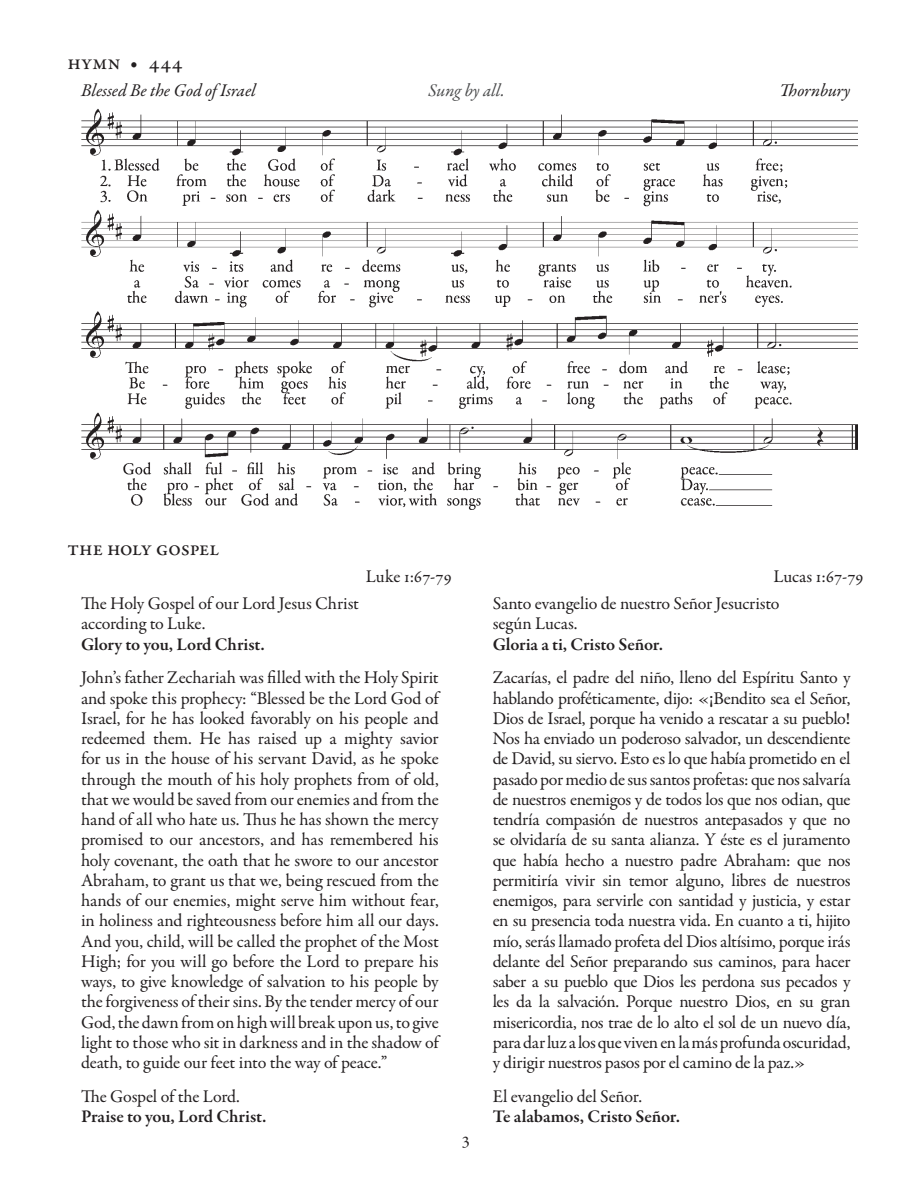
<style>
.page{position:relative;width:918px;height:1188px;background:#fff}
.page>*{position:absolute;margin:0;border:0;box-sizing:border-box;transform-origin:0 0}
._1_Header{font:500 21px "Garamond Premr Pro";letter-spacing:-.005em;color:#231f20}
._1_Header-2{font:18px/20.2px "Garamond Premr Pro";letter-spacing:-.01em;color:#231f20;text-align:justify}
._3_text{font:18px/20.2px "Garamond Premr Pro";letter-spacing:-.01em;color:#231f20;text-align:justify}
._1_Header-3{font:600 18px "Garamond Premr Pro";letter-spacing:-.005em;color:#231f20}
._3_text-2{font:italic 18px "Garamond Premr Pro";letter-spacing:-.005em;color:#231f20}
._3_text-3{font:600 18px "Garamond Premr Pro";letter-spacing:-.01em;color:#231f20}
._3_text-4{font:italic 18px "Garamond Premr Pro";letter-spacing:-.005em;color:#4b4c4d}
.t1{font:16.5px "Garamond Premr Pro";color:#231f20}
.s1{font-size:16.5px}
</style>
<div class="page">
<img style="left:81px;top:109px;width:777px;height:401px">
<p class="_1_Header" style="left:68px;top:50px;width:117px">hymn <span class="s1">•</span> 444</p>
<p class="_3_text-2" style="left:81px;top:79px;width:176px">Blessed Be the God of Israel</p>
<p class="_3_text-4" style="left:428px;top:79px;width:78px">Sung by all.</p>
<p class="_3_text-2" style="left:780px;top:79px;width:72px">Thornbury</p>
<p class="_1_Header" style="left:68px;top:536px;width:153px">the holy gospel</p>
<p class="_3_text" style="left:366px;top:567px;width:88px">Luke 1:67-79</p>
<p class="_3_text" style="left:81px;top:594px;width:280px">The Holy Gospel of our Lord Jesus Christ</p>
<p class="_3_text" style="left:81px;top:614px;width:126px">according to Luke.</p>
<p class="_3_text-3" style="left:81px;top:633px;width:185px">Glory to you, Lord Christ.</p>
<p class="_3_text" style="left:81px;top:668px;width:359px">John’s father Zechariah was filled with the Holy Spirit and spoke this prophecy: “Blessed be the Lord God of Israel, for he has looked favorably on his people and redeemed them. He has raised up a mighty savior for us in the house of his servant David, as he spoke through the mouth of his holy prophets from of old, that we would be saved from our enemies and from the hand of all who hate us. Thus he has shown the mercy promised to our ancestors, and has remembered his holy covenant, the oath that he swore to our ancestor Abraham, to grant us that we, being rescued from the hands of our enemies, might serve him without fear, in holiness and righteousness before him all our days.<br>And you, child, will be called the prophet of the Most High; for you will go before the Lord to prepare his ways, to give knowledge of salvation to his people by the forgiveness of their sins. By the tender mercy of our God, the dawn from on high will break upon us, to give light to those who sit in darkness and in the shadow of death, to guide our feet into the way of peace.”</p>
<p class="_1_Header-2" style="left:81px;top:1087px;width:160px">The Gospel of the Lord.</p>
<p class="_1_Header-3" style="left:81px;top:1106px;width:187px">Praise to you, Lord Christ.</p>
<p class="t1" style="left:462px;top:1132px;width:10px">3</p>
<p class="_3_text" style="left:774px;top:567px;width:92px">Lucas 1:67-79</p>
<p class="_1_Header-2" style="left:493px;top:594px;width:288px">Santo evangelio de nuestro Señor Jesucristo</p>
<p class="_1_Header-2" style="left:493px;top:614px;width:86px">según Lucas.</p>
<p class="_1_Header-3" style="left:493px;top:633px;width:172px">Gloria a ti, Cristo Señor.</p>
<p class="_1_Header-2" style="left:493px;top:668px;width:359px">Zacarías, el padre del niño, lleno del Espíritu Santo y hablando proféticamente, dijo: «¡Bendito sea el Señor, Dios de Israel, porque ha venido a rescatar a su pueblo!<br>Nos ha enviado un poderoso salvador, un descendiente de David, su siervo. Esto es lo que había prometido en el pasado por medio de sus santos profetas: que nos salvaría de nuestros enemigos y de todos los que nos odian, que tendría compasión de nuestros antepasados y que no se olvidaría de su santa alianza. Y éste es el juramento que había hecho a nuestro padre Abraham: que nos permitiría vivir sin temor alguno, libres de nuestros enemigos, para servirle con santidad y justicia, y estar en su presencia toda nuestra vida. En cuanto a ti, hijito mío, serás llamado profeta del Dios altísimo, porque irás delante del Señor preparando sus caminos, para hacer saber a su pueblo que Dios les perdona sus pecados y les da la salvación. Porque nuestro Dios, en su gran misericordia, nos trae de lo alto el sol de un nuevo día, para dar luz a los que viven en la más profunda oscuridad, y dirigir nuestros pasos por el camino de la paz.»</p>
<p class="_1_Header-2" style="left:493px;top:1087px;width:151px">El evangelio del Señor.</p>
<p class="_1_Header-3" style="left:493px;top:1106px;width:189px">Te alabamos, Cristo Señor.</p>
</div>
